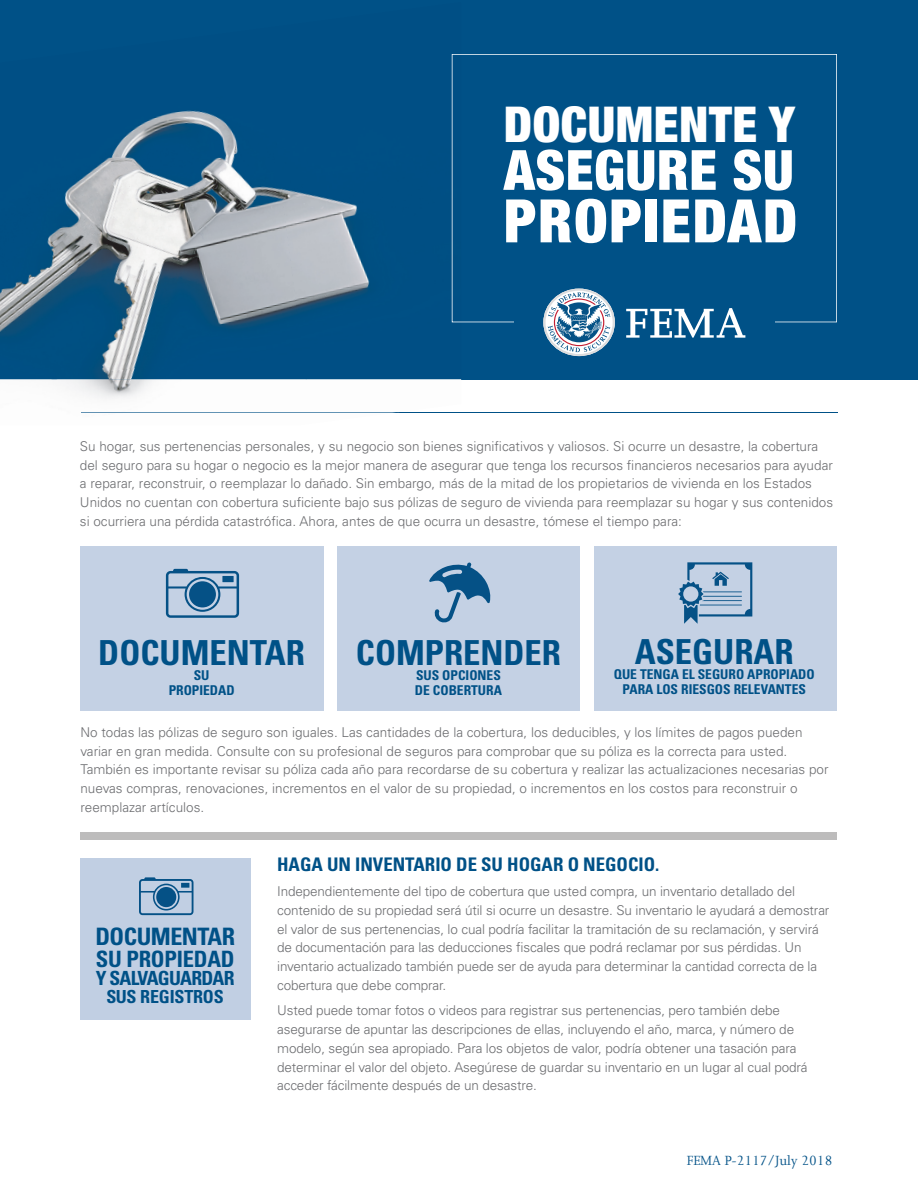
<style>
.page{position:relative;width:918px;height:1188px;background:#fff}
.page>*{position:absolute;margin:0;border:0;box-sizing:border-box;transform-origin:0 0}
.t1{font:900 condensed 60px "Helvetica Neue";letter-spacing:.03em;color:#fff}
.t2{font:900 condensed 55.5px "Helvetica Neue";letter-spacing:.01em;color:#fff}
.t3{font:900 condensed 49.5px "Helvetica Neue";letter-spacing:.01em;color:#fff}
.t4{font:700 condensed 34.5px "Univers LT Std";color:#005187}
.t5{font:700 condensed 24px "Univers LT Std";letter-spacing:-.02em;color:#005187}
.t6{font:700 condensed 22.5px "Univers LT Std";letter-spacing:-.01em;color:#005187}
.t7{font:700 condensed 19.5px "Univers LT Std";letter-spacing:-.04em;color:#005187}
.t8{font:700 condensed 18.75px "Univers LT Std";color:#005187}
.t9{font:700 condensed 18px "Univers LT Std";letter-spacing:-.01em;color:#005187}
.t10{font:15px "Joanna";letter-spacing:-.005em;color:#005187}
.text{font:300 13.5px/18.8px "Univers LT Std";color:#6c6d70}
.t11{font:700 condensed 13.5px/15px "Univers LT Std";color:#005187;text-align:center}
</style>
<div class="page">
<div style="left:0;top:0;width:918px;height:379px;background:#005187"></div>
<hr style="left:81px;top:412px;width:756px;height:1px;background:#005187">
<img style="left:0;top:379px;width:461px;height:20px">
<img style="left:0;top:110px;width:260px;height:236px">
<img style="left:92px;top:346px;width:59px;height:33px">
<img style="left:81px;top:412px;width:318px;height:1px">
<img style="left:260px;top:54px;width:201px;height:271px">
<svg style="left:452px;top:54px;width:385px;height:268px"></svg>
<div style="left:514px;top:298px;width:261px;height:48px;background:#005187"></div>
<svg style="left:626px;top:308px;width:119px;height:30px"></svg>
<svg style="left:543px;top:289px;width:72px;height:67px"></svg>
<div style="left:81px;top:832px;width:756px;height:7px;background:#bdbcbc"></div>
<div style="left:81px;top:546px;width:243px;height:164px;background:#c4d1e4"></div>
<div style="left:337px;top:546px;width:243px;height:164px;background:#c4d1e4"></div>
<div style="left:594px;top:546px;width:243px;height:164px;background:#c4d1e4"></div>
<svg style="left:166px;top:569px;width:73px;height:49px"></svg>
<div style="left:189px;top:581px;width:27px;height:26px;background:#055186;border-radius:50%"></div>
<svg style="left:429px;top:562px;width:62px;height:61px"></svg>
<svg style="left:678px;top:562px;width:74px;height:62px"></svg>
<div style="left:80px;top:858px;width:171px;height:162px;background:#c1cfe3"></div>
<svg style="left:139px;top:877px;width:55px;height:38px"></svg>
<div style="left:156px;top:887px;width:20px;height:20px;background:#055186;border-radius:50%"></div>
<h1 class="t3" style="left:504px;top:94px;width:292px">DOCUMENTE Y</h1>
<h1 class="t2" style="left:504px;top:136px;width:291px">ASEGURE SU</h1>
<h1 class="t1" style="left:504px;top:184px;width:295px">PROPIEDAD</h1>
<p class="text" style="left:80px;top:437px;width:755px">Su hogar, sus pertenencias personales y, su negocio son bienes significativos y valiosos. Si ocurre un desastre la, cobertura del seguro para su hogar o negocio es la mejor manera de asegurar que tenga los recursos financieros necesarios para ayudar a reparar, reconstruir o, reemplazar lo dañado. Sin embargo, más de la mitad de los propietarios de vivienda en los Estados Unidos no cuentan con cobertura suficiente bajo sus pólizas de seguro de vivienda para reemplazar su hogar y sus contenidos si ocurriera una pérdida catastrófica. Ahora, antes de que ocurra un desastre, tómese el tiempo para:</p>
<h2 class="t4" style="left:635px;top:631px;width:161px">ASEGURAR</h2>
<h2 class="t11" style="left:614px;top:667px;width:203px">QUE TENGA EL SEGURO APROPIADO<br>PARA LOS RIESGOS RELEVANTES</h2>
<p class="text" style="left:80px;top:723px;width:724px">No todas las pólizas de seguro son iguales. Las cantidades de la cobertura, los deducibles y, los límites de pagos pueden</p>
<p class="text" style="left:80px;top:741px;width:708px">variar en gran medida. Consulte con su profesional de seguros para comprobar que su póliza es la correcta para usted.</p>
<p class="text" style="left:80px;top:760px;width:750px">También es importante revisar su póliza cada año para recordarse de su cobertura y realizar las actualizaciones necesarias por</p>
<p class="text" style="left:80px;top:779px;width:719px">nuevas compras, renovaciones, incrementos en el valor de su propiedad o, incrementos en los costos para reconstruir o</p>
<p class="text" style="left:80px;top:798px;width:125px">reemplazar artículos.</p>
<h2 class="t4" style="left:98px;top:631px;width:208px">DOCUMENTAR</h2>
<h2 class="t11" style="left:169px;top:667px;width:68px">SU<br>PROPIEDAD</h2>
<h2 class="t4" style="left:356px;top:632px;width:207px">COMPRENDER</h2>
<h2 class="t11" style="left:415px;top:668px;width:89px;text-align:left">SUS OPCIONES<br>DE COBERTURA</h2>
<h2 class="t5" style="left:95px;top:922px;width:141px">DOCUMENTAR</h2>
<h2 class="t6" style="left:96px;top:945px;width:140px">SU PROPIEDAD</h2>
<h2 class="t7" style="left:96px;top:966px;width:140px">Y SALVAGUARDAR</h2>
<h2 class="t9" style="left:107px;top:986px;width:119px">SUS REGISTROS</h2>
<h3 class="t8" style="left:277px;top:852px;width:384px">HAGA UN INVENTARIO DE SU HOGAR O NEGOCIO.</h3>
<p class="text" style="left:277px;top:882px;width:519px">Independientemente del tipo de cobertura que usted compra, un inventario detallado del</p>
<p class="text" style="left:277px;top:901px;width:554px">contenido de su propiedad será útil si ocurre un desastre. Su inventario le ayudará a demostrar</p>
<p class="text" style="left:277px;top:919px;width:543px">el valor de sus pertenencias lo, cual podría facilitar la tramitación de su reclamación y, servirá</p>
<p class="text" style="left:277px;top:938px;width:526px">de documentación para las deducciones fiscales que podrá reclamar por sus pérdidas. Un</p>
<p class="text" style="left:277px;top:957px;width:542px">inventario actualizado también puede ser de ayuda para determinar la cantidad correcta de la</p>
<p class="text" style="left:277px;top:976px;width:171px">cobertura que debe comprar.</p>
<p class="text" style="left:277px;top:1001px;width:504px">Usted puede tomar fotos o videos para registrar sus pertenencias, pero también debe</p>
<p class="text" style="left:277px;top:1020px;width:519px">asegurarse de apuntar las descripciones de ellas, incluyendo el año, marca y, número de</p>
<p class="text" style="left:277px;top:1039px;width:521px">modelo, según sea apropiado. Para los objetos de valor, podría obtener una tasación para</p>
<p class="text" style="left:277px;top:1057px;width:532px">determinar el valor del objeto. Asegúrese de guardar su inventario en un lugar al cual podrá</p>
<p class="text" style="left:277px;top:1076px;width:261px">acceder fácilmente después de un desastre.</p>
<p class="t10" style="left:687px;top:1151px;width:147px">FEMA P-2117/July 2018</p>
</div>
